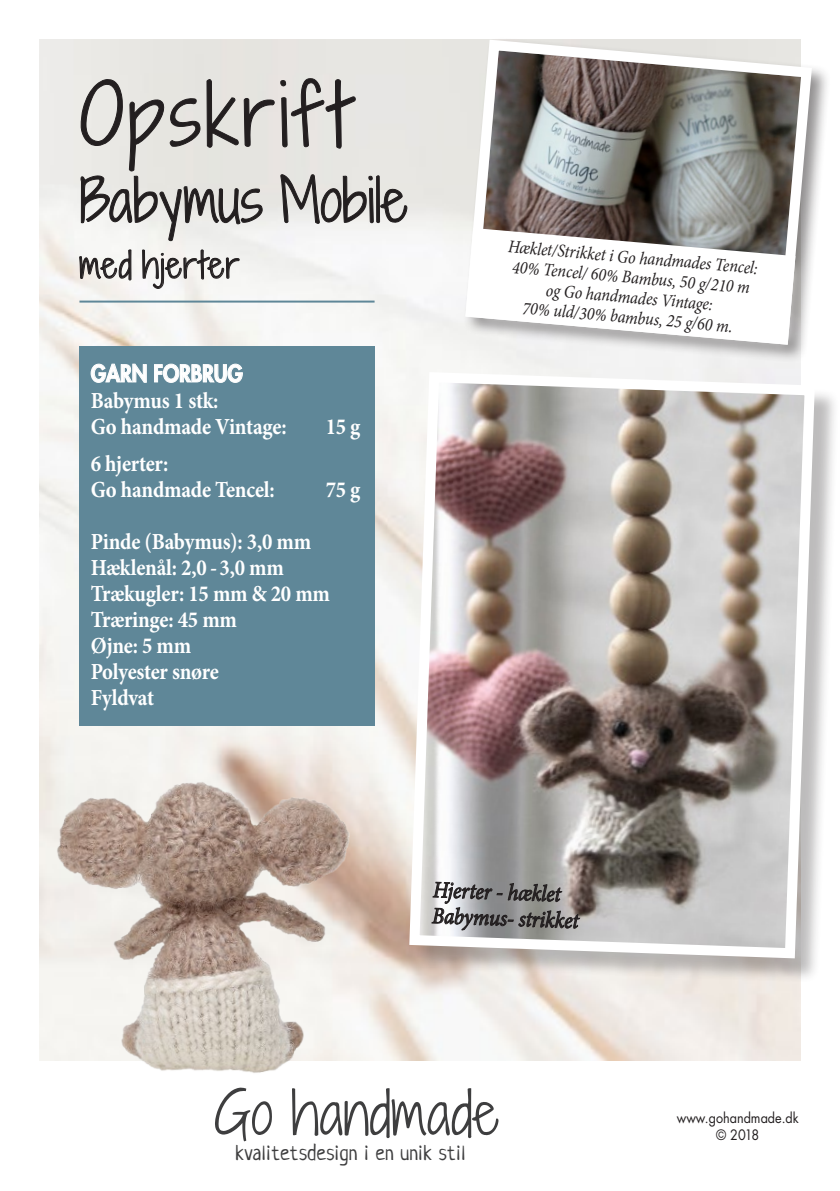
<style>
.page{position:relative;width:840px;height:1191px;background:#fff}
.page>*{position:absolute;margin:0;border:0;box-sizing:border-box;transform-origin:0 0}
.t1{font:300 80px "Shadows Into";letter-spacing:.05em;color:#231f20}
.t2{font:300 56.6px "Shadows Into";color:#3e3e3f}
.t3{font:300 56px "Shadows Into";color:#231f20}
.t4{font:300 34px "Shadows Into";letter-spacing:.05em;color:#231f20}
.t5{font:700 23px "Minion Pro";letter-spacing:-.01em;color:#fff;scale:.9 1}
.t6{font:italic 23px "Minion Pro";color:#231f20;scale:.9 1}
.t7{font:800 23px "Futura Std";color:#fff;scale:.9 1}
.t8{font:21.6px "Neucha";letter-spacing:.02em;color:#3e3e3f}
.t9{font:italic 18px "Minion Pro";color:#231f20;scale:.89 1}
.t10{font:14px "Futura Std";color:#231f20;scale:.9 1}
</style>
<div class="page">
<img style="left:40px;top:40px;width:759px;height:1020px">
<hr style="left:79px;top:300px;width:295px;height:2px;background:#5f8798">
<div style="left:79px;top:346px;width:295px;height:380px;background:#5f8798"></div>
<svg style="left:280px;top:78px;width:127px;height:149px;background:#d7d5d2"></svg>
<svg style="left:79px;top:79px;width:195px;height:210px"></svg>
<svg style="left:90px;top:363px;width:57px;height:20px"></svg>
<svg style="left:154px;top:363px;width:89px;height:20px"></svg>
<div style="left:462px;top:37px;width:368px;height:327px;background:#231f20;opacity:.5"></div>
<svg style="left:459px;top:37px;width:357px;height:313px;background:#999794"></svg>
<svg style="left:465px;top:228px;width:330px;height:117px"></svg>
<div style="left:413px;top:376px;width:426px;height:607px;background:#231f20;opacity:.3"></div>
<svg style="left:404px;top:367px;width:415px;height:596px;background:#b3aba8"></svg>
<svg style="left:431px;top:881px;width:149px;height:50px;background:#8e8d8d"></svg>
<img style="left:46px;top:762px;width:323px;height:311px">
<p class="t1" style="left:79px;top:57px;width:270px">Opskrift</p>
<p class="t3" style="left:79px;top:160px;width:329px">Babymus Mobile</p>
<p class="t4" style="left:79px;top:240px;width:161px">med hjerter</p>
<p class="t7" style="left:91px;top:359px;width:170px">GARN FORBRUG</p>
<p class="t5" style="left:91px;top:384px;width:143px">Babymus 1 stk:</p>
<p class="t5" style="left:91px;top:410px;width:219px">Go handmade Vintage:</p>
<p class="t5" style="left:325px;top:410px;width:40px">15 g</p>
<p class="t5" style="left:91px;top:448px;width:88px">6 hjerter:</p>
<p class="t5" style="left:91px;top:474px;width:206px">Go handmade Tencel:</p>
<p class="t5" style="left:325px;top:474px;width:40px">75 g</p>
<p class="t5" style="left:91px;top:526px;width:246px">Pinde (Babymus): 3,0 mm</p>
<p class="t5" style="left:91px;top:552px;width:216px">Hæklenål: 2,0 - 3,0 mm</p>
<p class="t5" style="left:91px;top:578px;width:267px">Trækugler: 15 mm &amp; 20 mm</p>
<p class="t5" style="left:91px;top:604px;width:164px">Træringe: 45 mm</p>
<p class="t5" style="left:91px;top:630px;width:113px">Øjne: 5 mm</p>
<p class="t5" style="left:91px;top:656px;width:144px">Polyester snøre</p>
<p class="t5" style="left:91px;top:682px;width:72px">Fyldvat</p>
<p class="t9" style="left:509px;top:234px;width:283px;rotate:5deg">Hæklet/Strikket i Go handmades Tencel:</p>
<p class="t9" style="left:513px;top:254px;width:269px;rotate:5deg">40% Tencel/ 60% Bambus, 50 g/210 m</p>
<p class="t9" style="left:547px;top:277px;width:189px;rotate:5deg">og Go handmades Vintage:</p>
<p class="t9" style="left:523px;top:295px;width:238px;rotate:5deg">70% uld/30% bambus, 25 g/60 m.</p>
<p class="t6" style="left:433px;top:874px;width:143px;rotate:2deg">Hjerter - hæklet</p>
<p class="t6" style="left:432px;top:900px;width:164px;rotate:2deg">Babymus- strikket</p>
<p class="t2" style="left:214px;top:1071px;width:286px">Go handmade</p>
<p class="t8" style="left:235px;top:1140px;width:231px">kvalitetsdesign i en unik stil</p>
<p class="t10" style="left:676px;top:1109px;width:137px">www.gohandmade.dk</p>
<p class="t10" style="left:715px;top:1125px;width:49px">© 2018</p>
</div>
